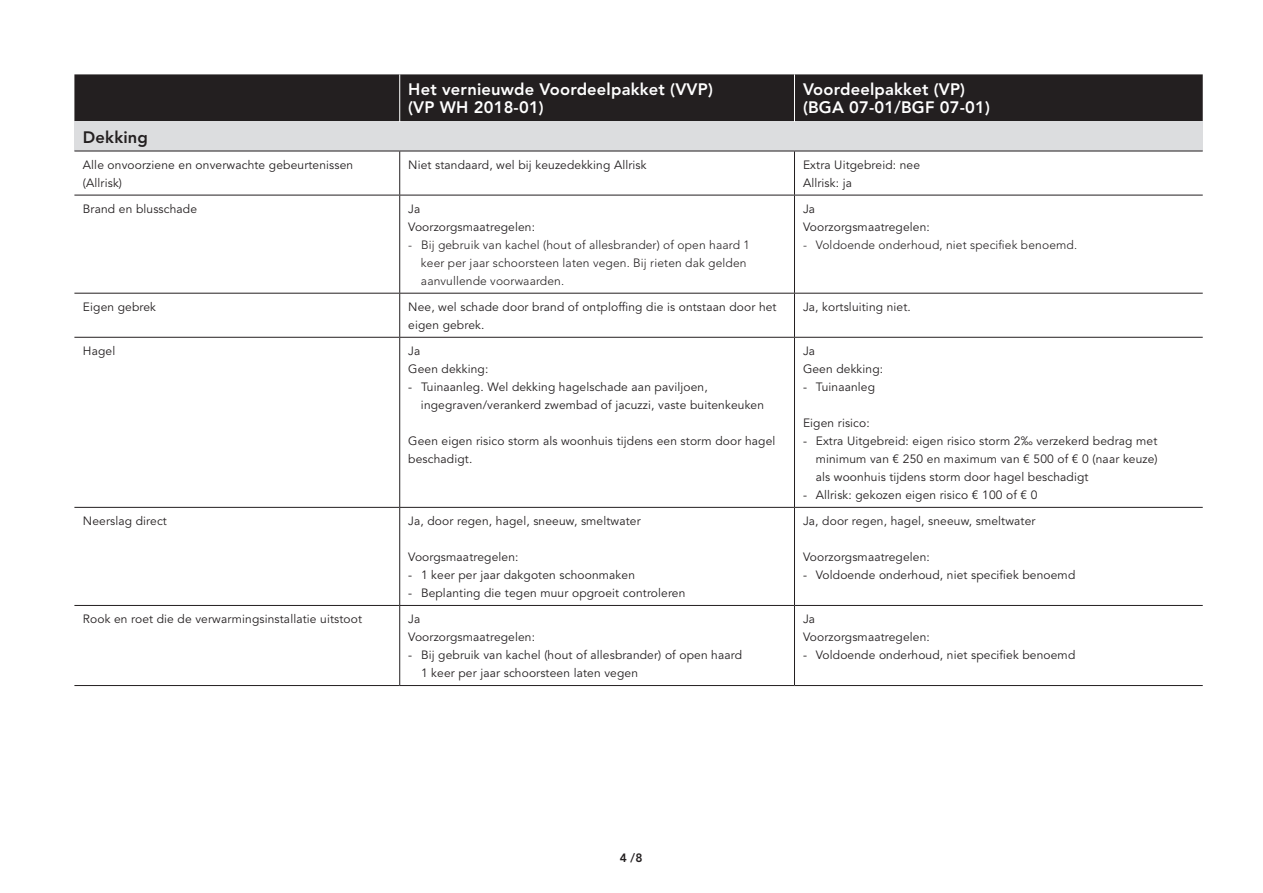
<style>
.page{position:relative;width:1263px;height:893px;background:#fff}
.page>*{position:absolute;margin:0;border:0;box-sizing:border-box;transform-origin:0 0}
.Kopregel_tabel_wit{font:800 16.5px "Avenir LT Std";letter-spacing:.01em;color:#fff}
.Kopregel_tabel_zwart{font:800 16.5px "Avenir LT Std";letter-spacing:.01em;color:#231f20}
.Avenir_light_8_12_te{font:12px/18px "Avenir LT Std";letter-spacing:.01em;color:#231f20}
.Plattetekst_Tabel_-A{font:12px/18px "Avenir LT Std";letter-spacing:.01em;color:#231f20}
.Avenir_light_8_12_te-2{font:300 12px/18px "Avenir LT Std";letter-spacing:.01em;color:#231f20}
.t1{font:800 12px "Avenir LT Std";color:#231f20}
</style>
<div class="page">
<div style="left:74px;top:74px;width:1129px;height:48px;background:#231f20"></div>
<div style="left:74px;top:122px;width:1129px;height:29px;background:#dcdddf"></div>
<hr style="left:399px;top:74px;width:1px;height:48px;background:#fff">
<hr style="left:794px;top:74px;width:1px;height:48px;background:#fff">
<hr style="left:74px;top:151px;width:326px;height:1px;background:#231f20">
<hr style="left:400px;top:151px;width:394px;height:1px;background:#231f20">
<hr style="left:794px;top:151px;width:409px;height:1px;background:#231f20">
<hr style="left:74px;top:195px;width:326px;height:1px;background:#231f20">
<hr style="left:400px;top:195px;width:394px;height:1px;background:#231f20">
<hr style="left:794px;top:195px;width:409px;height:1px;background:#231f20">
<hr style="left:74px;top:293px;width:326px;height:1px;background:#231f20">
<hr style="left:400px;top:293px;width:394px;height:1px;background:#231f20">
<hr style="left:794px;top:293px;width:409px;height:1px;background:#231f20">
<hr style="left:74px;top:337px;width:326px;height:1px;background:#231f20">
<hr style="left:400px;top:337px;width:394px;height:1px;background:#231f20">
<hr style="left:794px;top:337px;width:409px;height:1px;background:#231f20">
<hr style="left:74px;top:507px;width:326px;height:1px;background:#231f20">
<hr style="left:400px;top:507px;width:394px;height:1px;background:#231f20">
<hr style="left:794px;top:507px;width:409px;height:1px;background:#231f20">
<hr style="left:74px;top:605px;width:326px;height:1px;background:#231f20">
<hr style="left:400px;top:605px;width:394px;height:1px;background:#231f20">
<hr style="left:794px;top:605px;width:409px;height:1px;background:#231f20">
<hr style="left:74px;top:685px;width:326px;height:1px;background:#231f20">
<hr style="left:400px;top:685px;width:394px;height:1px;background:#231f20">
<hr style="left:794px;top:685px;width:409px;height:1px;background:#231f20">
<hr style="left:399px;top:151px;width:1px;height:44px;background:#231f20">
<hr style="left:794px;top:151px;width:1px;height:44px;background:#231f20">
<hr style="left:399px;top:195px;width:1px;height:98px;background:#231f20">
<hr style="left:794px;top:195px;width:1px;height:98px;background:#231f20">
<hr style="left:399px;top:294px;width:1px;height:43px;background:#231f20">
<hr style="left:794px;top:294px;width:1px;height:43px;background:#231f20">
<hr style="left:399px;top:338px;width:1px;height:169px;background:#231f20">
<hr style="left:794px;top:338px;width:1px;height:169px;background:#231f20">
<hr style="left:399px;top:508px;width:1px;height:97px;background:#231f20">
<hr style="left:794px;top:508px;width:1px;height:97px;background:#231f20">
<hr style="left:399px;top:606px;width:1px;height:79px;background:#231f20">
<hr style="left:794px;top:606px;width:1px;height:79px;background:#231f20">
<p class="Kopregel_tabel_wit" style="left:408px;top:80px;width:306px">Het vernieuwde Voordeelpakket (VVP)</p>
<p class="Kopregel_tabel_wit" style="left:408px;top:98px;width:137px">(VP WH 2018-01)</p>
<p class="Kopregel_tabel_wit" style="left:803px;top:80px;width:164px">Voordeelpakket (VP)</p>
<p class="Kopregel_tabel_wit" style="left:803px;top:98px;width:188px">(BGA 07-01/BGF 07-01)</p>
<p class="Kopregel_tabel_zwart" style="left:83px;top:127px;width:67px">Dekking</p>
<p class="Plattetekst_Tabel_-A" style="left:83px;top:156px;width:272px">Alle onvoorziene en onverwachte gebeurtenissen (Allrisk)</p>
<p class="Avenir_light_8_12_te" style="left:408px;top:156px;width:240px">Niet standaard, wel bij keuzedekking Allrisk</p>
<p class="Avenir_light_8_12_te" style="left:803px;top:156px;width:119px">Extra Uitgebreid: nee</p>
<p class="Avenir_light_8_12_te" style="left:803px;top:174px;width:50px">Allrisk: ja</p>
<p class="Avenir_light_8_12_te" style="left:83px;top:200px;width:116px">Brand en blusschade</p>
<p class="Avenir_light_8_12_te" style="left:408px;top:200px;width:14px">Ja</p>
<p class="Avenir_light_8_12_te" style="left:408px;top:218px;width:128px">Voorzorgsmaatregelen:</p>
<p class="Avenir_light_8_12_te-2" style="left:421px;top:236px;width:330px;text-indent:-13px">- Bij gebruik van kachel (hout of allesbrander) of open haard 1 keer per jaar schoorsteen laten vegen. Bij rieten dak gelden aanvullende voorwaarden.</p>
<p class="Avenir_light_8_12_te" style="left:803px;top:200px;width:14px">Ja</p>
<p class="Avenir_light_8_12_te" style="left:803px;top:218px;width:128px">Voorzorgsmaatregelen:</p>
<p class="Avenir_light_8_12_te-2" style="left:803px;top:236px;width:276px">- Voldoende onderhoud, niet specifiek benoemd.</p>
<p class="Avenir_light_8_12_te" style="left:83px;top:298px;width:75px">Eigen gebrek</p>
<p class="Plattetekst_Tabel_-A" style="left:408px;top:298px;width:370px">Nee, wel schade door brand of ontploffing die is ontstaan door het eigen gebrek.</p>
<p class="Avenir_light_8_12_te" style="left:803px;top:298px;width:109px">Ja, kortsluiting niet.</p>
<p class="Avenir_light_8_12_te" style="left:83px;top:342px;width:34px">Hagel</p>
<p class="Avenir_light_8_12_te" style="left:408px;top:342px;width:14px">Ja</p>
<p class="Avenir_light_8_12_te" style="left:408px;top:360px;width:82px">Geen dekking:</p>
<p class="Avenir_light_8_12_te" style="left:421px;top:378px;width:345px;text-indent:-13px">- Tuinaanleg. Wel dekking hagelschade aan paviljoen, ingegraven/verankerd zwembad of jacuzzi, vaste buitenkeuken</p>
<p class="Plattetekst_Tabel_-A" style="left:408px;top:432px;width:369px">Geen eigen risico storm als woonhuis tijdens een storm door hagel beschadigt.</p>
<p class="Avenir_light_8_12_te" style="left:803px;top:342px;width:14px">Ja</p>
<p class="Avenir_light_8_12_te" style="left:803px;top:360px;width:82px">Geen dekking:</p>
<p class="Avenir_light_8_12_te" style="left:803px;top:378px;width:74px">- Tuinaanleg</p>
<p class="Avenir_light_8_12_te" style="left:803px;top:414px;width:68px">Eigen risico:</p>
<p class="Avenir_light_8_12_te" style="left:816px;top:432px;width:343px;text-align:justify;text-indent:-13px">- Extra Uitgebreid: eigen risico storm 2‰ verzekerd bedrag met minimum van € 250 en maximum van € 500 of € 0 (naar keuze) als woonhuis tijdens storm door hagel beschadigt</p>
<p class="Avenir_light_8_12_te" style="left:803px;top:486px;width:236px">- Allrisk: gekozen eigen risico € 100 of € 0</p>
<p class="Avenir_light_8_12_te" style="left:83px;top:512px;width:85px">Neerslag direct</p>
<p class="Avenir_light_8_12_te" style="left:408px;top:512px;width:234px">Ja, door regen, hagel, sneeuw, smeltwater</p>
<p class="Avenir_light_8_12_te" style="left:408px;top:548px;width:112px">Voorgsmaatregelen:</p>
<p class="Avenir_light_8_12_te" style="left:408px;top:566px;width:228px">- 1 keer per jaar dakgoten schoonmaken</p>
<p class="Avenir_light_8_12_te" style="left:408px;top:584px;width:279px">- Beplanting die tegen muur opgroeit controleren</p>
<p class="Plattetekst_Tabel_-A" style="left:83px;top:610px;width:281px">Rook en roet die de verwarmingsinstallatie uitstoot</p>
<p class="Avenir_light_8_12_te" style="left:408px;top:610px;width:14px">Ja</p>
<p class="Avenir_light_8_12_te" style="left:408px;top:628px;width:128px">Voorzorgsmaatregelen:</p>
<p class="Avenir_light_8_12_te" style="left:421px;top:646px;width:323px;text-indent:-13px">- Bij gebruik van kachel (hout of allesbrander) of open haard<br>1 keer per jaar schoorsteen laten vegen</p>
<p class="Avenir_light_8_12_te" style="left:803px;top:512px;width:234px">Ja, door regen, hagel, sneeuw, smeltwater</p>
<p class="Avenir_light_8_12_te" style="left:803px;top:548px;width:128px">Voorzorgsmaatregelen:</p>
<p class="Avenir_light_8_12_te" style="left:803px;top:566px;width:274px">- Voldoende onderhoud, niet specifiek benoemd</p>
<p class="Avenir_light_8_12_te" style="left:803px;top:610px;width:14px">Ja</p>
<p class="Avenir_light_8_12_te" style="left:803px;top:628px;width:128px">Voorzorgsmaatregelen:</p>
<p class="Avenir_light_8_12_te" style="left:803px;top:646px;width:274px">- Voldoende onderhoud, niet specifiek benoemd</p>
<p class="t1" style="left:620px;top:851px;width:24px">4 /8</p>
</div>
